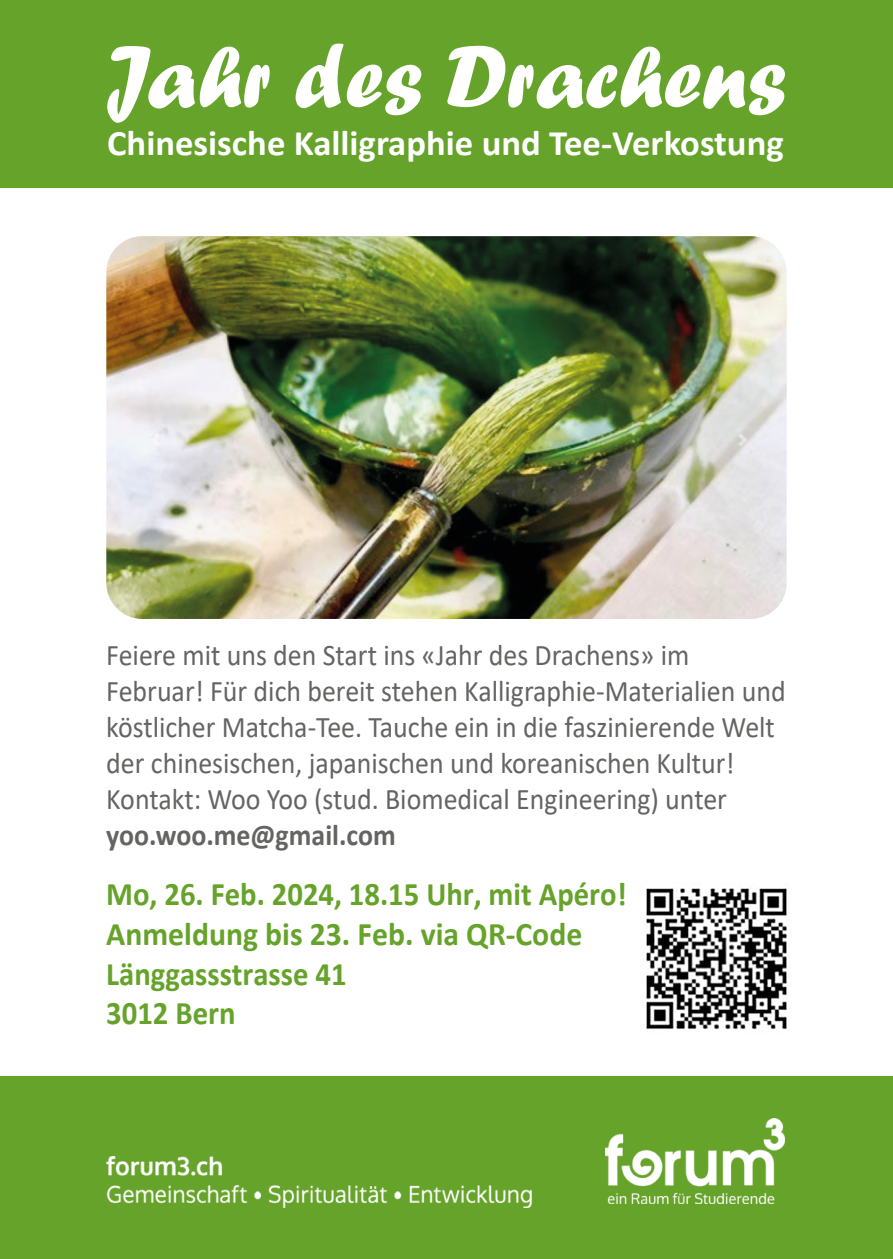
<style>
.page{position:relative;width:893px;height:1259px;background:#fff}
.page>*{position:absolute;margin:0;border:0;box-sizing:border-box;transform-origin:0 0}
.t1{font:90px "Forte";color:#fff}
.t2{font:700 36px "Calibri";color:#fff}
.t3{font:700 33px "Calibri";color:#66a32a;scale:.93 1}
.t4{font:700 33px "Calibri";color:#66a32a;scale:.96 1}
.t5{font:30px/36px "Calibri";color:#656463;scale:.93 1}
.t6{font:700 30px "Calibri";color:#656463;scale:.93 1}
</style>
<div class="page">
<div style="left:0;top:0;width:893px;height:187px;background:#66a32a"></div>
<div style="left:0;top:1076px;width:893px;height:183px;background:#66a32a"></div>
<img style="left:106px;top:1157px;width:426px;height:51px">
<img style="left:605px;top:1118px;width:180px;height:85px">
<img style="left:106px;top:236px;width:681px;height:383px">
<img style="left:646px;top:888px;width:141px;height:142px">
<p class="t1" style="left:105px;top:25px;width:683px">Jahr des Drachens</p>
<p class="t2" style="left:107px;top:118px;width:678px">Chinesische Kalligraphie und Tee-Verkostung</p>
<p class="t5" style="left:106px;top:636px;width:629px">Feiere mit uns den Start ins «Jahr des Drachens» im</p>
<p class="t5" style="left:106px;top:672px;width:732px">Februar! Für dich bereit stehen Kalligraphie-Materialien und köstlicher Matcha-Tee. Tauche ein in die faszinierende Welt der chinesischen, japanischen und koreanischen Kultur!</p>
<p class="t5" style="left:106px;top:780px;width:669px">Kontakt: Woo Yoo (stud. Biomedical Engineering) unter</p>
<p class="t6" style="left:106px;top:813px;width:313px">yoo.woo.me@gmail.com</p>
<p class="t3" style="left:106px;top:871px;width:561px">Mo, 26. Feb. 2024, 18.15 Uhr, mit Apéro!</p>
<p class="t4" style="left:106px;top:910px;width:497px">Anmeldung bis 23. Feb. via QR-Code</p>
<p class="t3" style="left:106px;top:950px;width:260px">Länggassstrasse 41</p>
<p class="t3" style="left:106px;top:990px;width:140px">3012 Bern</p>
</div>
